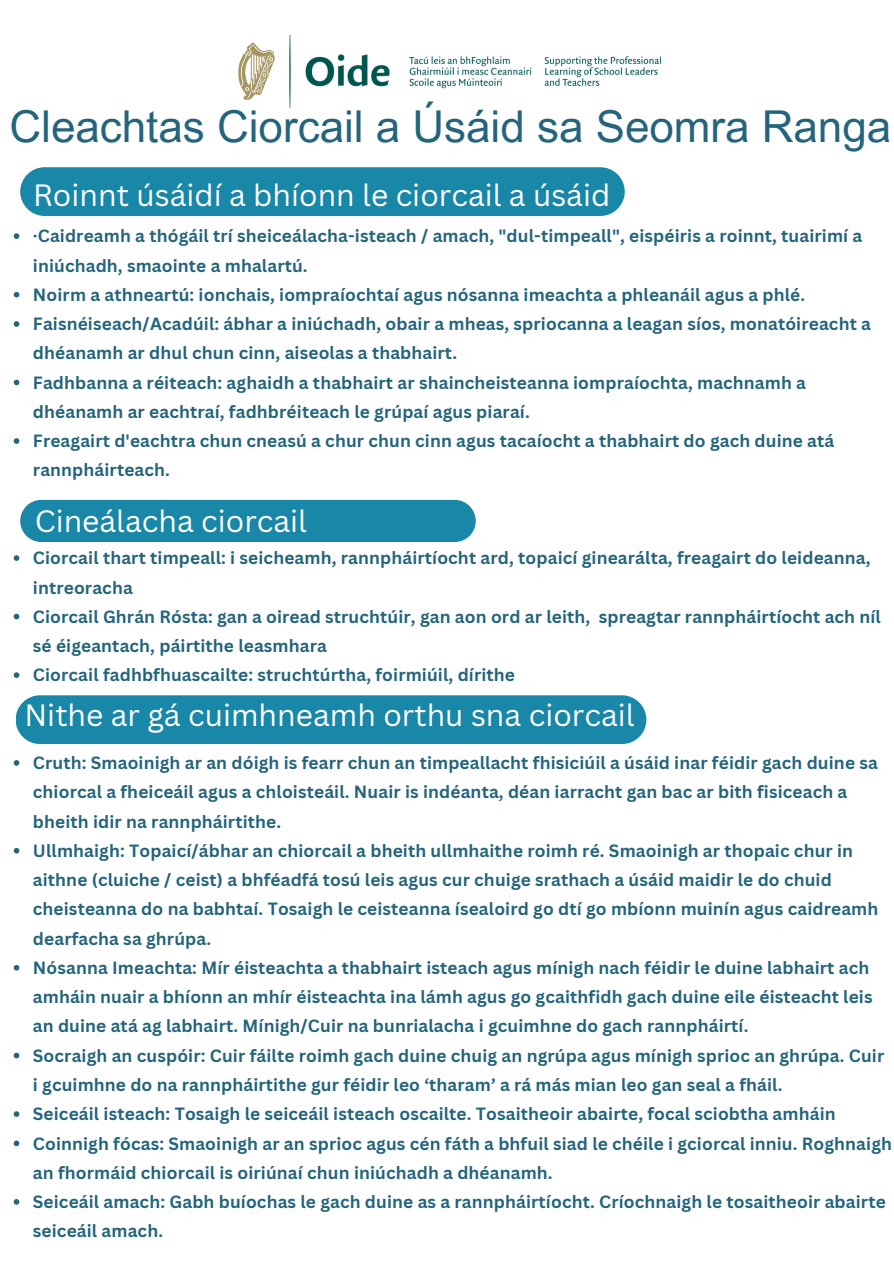
<style>
.page{position:relative;width:894px;height:1264px;background:#fff}
.page>*{position:absolute;margin:0;border:0;box-sizing:border-box;transform-origin:0 0}
.t1{font:43.95px "Arial MT Pro";color:#24647c}
.t2{font:30px "Canva Sans";color:#fff}
.t3{font:700 17.25px/29.2px "Canva Sans";letter-spacing:.005em;color:#24647c}
</style>
<div class="page">
<img style="left:238px;top:34px;width:424px;height:74px">
<div style="left:20px;top:167px;width:604px;height:49px;background:#1987a8;border-radius:24px"></div>
<svg style="left:14px;top:233px;width:5px;height:6px"></svg>
<svg style="left:14px;top:292px;width:5px;height:5px"></svg>
<svg style="left:14px;top:321px;width:5px;height:6px"></svg>
<svg style="left:14px;top:379px;width:5px;height:6px"></svg>
<svg style="left:14px;top:438px;width:5px;height:6px"></svg>
<svg style="left:14px;top:555px;width:5px;height:6px"></svg>
<svg style="left:14px;top:613px;width:5px;height:6px"></svg>
<svg style="left:14px;top:672px;width:5px;height:6px"></svg>
<svg style="left:14px;top:760px;width:5px;height:5px"></svg>
<svg style="left:14px;top:847px;width:5px;height:6px"></svg>
<svg style="left:14px;top:965px;width:5px;height:5px"></svg>
<svg style="left:14px;top:1052px;width:5px;height:6px"></svg>
<svg style="left:14px;top:1111px;width:5px;height:5px"></svg>
<svg style="left:14px;top:1140px;width:5px;height:6px"></svg>
<svg style="left:14px;top:1199px;width:5px;height:5px"></svg>
<div style="left:20px;top:500px;width:455px;height:42px;background:#1987a8"></div>
<div style="left:16px;top:695px;width:630px;height:49px;background:#1987a8;border-radius:24px"></div>
<h1 class="t1" style="left:10px;top:110px;width:882px">Cleachtas Ciorcail a Úsáid sa Seomra Ranga</h1>
<p class="t2" style="left:33px;top:174px;width:578px">Roinnt úsáidí a bhíonn le ciorcail a úsáid</p>
<h2 class="t3" style="left:33px;top:221px;width:830px">·Caidreamh a thógáil trí sheiceálacha-isteach / amach, "dul-timpeall", eispéiris a roinnt, tuairimí a iniúchadh, smaointe a mhalartú.</h2>
<p class="t3" style="left:33px;top:279px;width:773px">Noirm a athneartú: ionchais, iompraíochtaí agus nósanna imeachta a phleanáil agus a phlé.</p>
<p class="t3" style="left:33px;top:309px;width:839px">Faisnéiseach/Acadúil: ábhar a iniúchadh, obair a mheas, spriocanna a leagan síos, monatóireacht a dhéanamh ar dhul chun cinn, aiseolas a thabhairt.</p>
<p class="t3" style="left:33px;top:367px;width:774px">Fadhbanna a réiteach: aghaidh a thabhairt ar shaincheisteanna iompraíochta, machnamh a dhéanamh ar eachtraí, fadhbréiteach le grúpaí agus piaraí.</p>
<p class="t3" style="left:33px;top:426px;width:802px">Freagairt d'eachtra chun cneasú a chur chun cinn agus tacaíocht a thabhairt do gach duine atá rannpháirteach.</p>
<h2 class="t2" style="left:35px;top:500px;width:274px">Cineálacha ciorcail</h2>
<p class="t3" style="left:33px;top:543px;width:838px">Ciorcail thart timpeall: i seicheamh, rannpháirtíocht ard, topaicí ginearálta, freagairt do leideanna, intreoracha</p>
<p class="t3" style="left:33px;top:601px;width:849px">Ciorcail Ghrán Rósta: gan a oiread struchtúir, gan aon ord ar leith, spreagtar rannpháirtíocht ach níl sé éigeantach, páirtithe leasmhara</p>
<p class="t3" style="left:33px;top:660px;width:483px">Ciorcail fadhbfhuascailte: struchtúrtha, foirmiúil, dírithe</p>
<h2 class="t2" style="left:24px;top:694px;width:611px">Nithe ar gá cuimhneamh orthu sna ciorcail</h2>
<p class="t3" style="left:33px;top:747px;width:846px">Cruth: Smaoinigh ar an dóigh is fearr chun an timpeallacht fhisiciúil a úsáid inar féidir gach duine sa chiorcal a fheiceáil agus a chloisteáil. Nuair is indéanta, déan iarracht gan bac ar bith fisiceach a bheith idir na rannpháirtithe.</p>
<p class="t3" style="left:33px;top:835px;width:846px">Ullmhaigh: Topaicí/ábhar an chiorcail a bheith ullmhaithe roimh ré. Smaoinigh ar thopaic chur in aithne (cluiche / ceist) a bhféadfá tosú leis agus cur chuige srathach a úsáid maidir le do chuid cheisteanna do na babhtaí. Tosaigh le ceisteanna ísealoird go dtí go mbíonn muinín agus caidreamh dearfacha sa ghrúpa.</p>
<p class="t3" style="left:33px;top:952px;width:840px">Nósanna Imeachta: Mír éisteachta a thabhairt isteach agus mínigh nach féidir le duine labhairt ach amháin nuair a bhíonn an mhír éisteachta ina lámh agus go gcaithfidh gach duine eile éisteacht leis an duine atá ag labhairt. Mínigh/Cuir na bunrialacha i gcuimhne do gach rannpháirtí.</p>
<p class="t3" style="left:33px;top:1040px;width:852px">Socraigh an cuspóir: Cuir fáilte roimh gach duine chuig an ngrúpa agus mínigh sprioc an ghrúpa. Cuir i gcuimhne do na rannpháirtithe gur féidir leo ‘tharam’ a rá más mian leo gan seal a fháil.</p>
<p class="t3" style="left:33px;top:1098px;width:804px">Seiceáil isteach: Tosaigh le seiceáil isteach oscailte. Tosaitheoir abairte, focal sciobtha amháin</p>
<p class="t3" style="left:33px;top:1128px;width:860px">Coinnigh fócas: Smaoinigh ar an sprioc agus cén fáth a bhfuil siad le chéile i gciorcal inniu. Roghnaigh an fhormáid chiorcail is oiriúnaí chun iniúchadh a dhéanamh.</p>
<p class="t3" style="left:33px;top:1186px;width:854px">Seiceáil amach: Gabh buíochas le gach duine as a rannpháirtíocht. Críochnaigh le tosaitheoir abairte seiceáil amach.</p>
</div>
